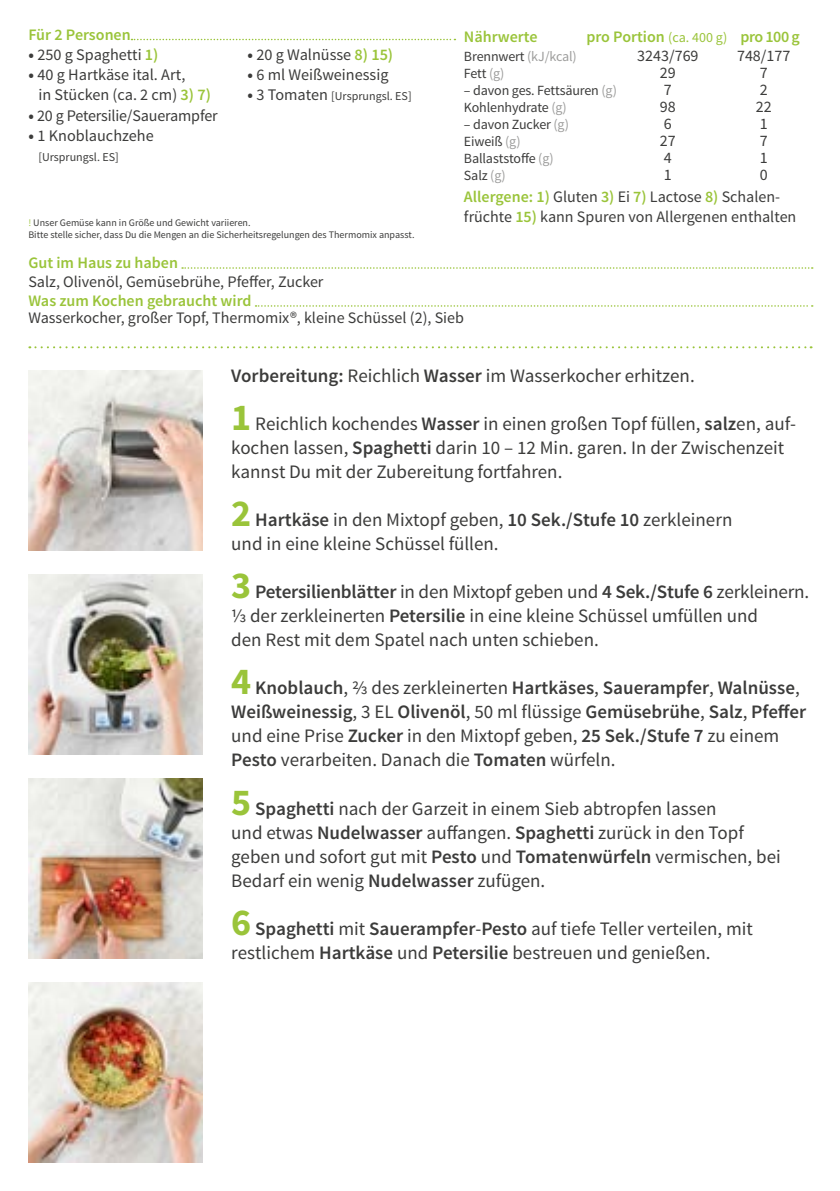
<style>
.page{position:relative;width:840px;height:1191px;background:#fff}
.page>*{position:absolute;margin:0;border:0;box-sizing:border-box;transform-origin:0 0}
.t1{font:19px/24px "Source Sans Pro";color:#3c3c3b}
.t2{font:600 19px/24px "Source Sans Pro";color:#3c3c3b}
.t3{font:16.2px/20.2px "Source Sans Pro";color:#3c3c3b}
.t4{font:16px/20px "Source Sans Pro";color:#3c3c3b}
.t5{font:600 16px "Source Sans Pro";color:#9ac43a}
.t6{font:14px "Source Sans Pro";letter-spacing:-.01em;color:#3c3c3b}
.t7{font:12px "Source Sans Pro";color:#3c3c3b}
.t8{font:10px/12px "Source Sans Pro";color:#3c3c3b}
.s1{font-weight:700}
.s2{font-weight:600;color:#9ac43a}
.s3{font-weight:700;font-size:16.2px}
.s4{font-size:16.2px}
.s5{color:#a6c94f}
.s6{font-weight:400;font-size:14px}
.s7{color:#9d9d9c}
.s8{font-weight:600}
.s9{font-weight:700;font-size:38px;color:#9ac43a}
.s10{font-weight:400}
</style>
<div class="page">
<img style="left:28px;top:982px;width:175px;height:180px">
<img style="left:28px;top:778px;width:175px;height:180px">
<img style="left:28px;top:574px;width:175px;height:180px">
<img style="left:28px;top:370px;width:175px;height:180px">
<svg style="left:29px;top:346px;width:782px;height:2px"></svg>
<svg style="left:182px;top:267px;width:630px;height:2px"></svg>
<svg style="left:255px;top:305px;width:557px;height:2px"></svg>
<svg style="left:131px;top:39px;width:324px;height:1px"></svg>
<p class="t5" style="left:28px;top:24px;width:104px">Für 2 Personen</p>
<p class="t3" style="left:29px;top:45px;width:131px"><span class="s1">•</span> 250 g Spaghetti <span class="s2">1)</span></p>
<p class="t3" style="left:38px;top:65px;width:174px;text-indent:-10px"><span class="s1">•</span> 40 g Hartkäse ital. Art,<br>in Stücken (ca. 2 cm) <span class="s2">3) 7)</span></p>
<p class="t3" style="left:29px;top:105px;width:190px"><span class="s1">•</span> 20 g Petersilie/Sauerampfer</p>
<p class="t3" style="left:29px;top:125px;width:126px"><span class="s1">•</span> 1 Knoblauchzehe</p>
<p class="t7" style="left:38px;top:149px;width:82px">[Ursprungsl. ES]</p>
<p class="t3" style="left:247px;top:45px;width:147px"><span class="s1">•</span> 20 g Walnüsse <span class="s2">8) 15)</span></p>
<p class="t3" style="left:247px;top:65px;width:142px"><span class="s1">•</span> 6 ml Weißweinessig</p>
<p class="t7" style="left:247px;top:89px;width:165px"><span class="s3">•</span> <span class="s4">3 Tomaten</span> [Ursprungsl. ES]</p>
<p class="t8" style="left:28px;top:217px;width:387px"><span class="s5">!</span> Unser Gemüse kann in Größe und Gewicht variieren.<br>Bitte stelle sicher, dass Du die Mengen an die Sicherheitsregelungen des Thermomix anpasst.</p>
<p class="t5" style="left:463px;top:27px;width:75px">Nährwerte</p>
<p class="t5" style="left:586px;top:27px;width:215px">pro Portion <span class="s6">(ca. 400 g)</span> pro 100 g</p>
<p class="t6" style="left:463px;top:47px;width:114px">Brennwert <span class="s7">(kJ/kcal)</span></p>
<p class="t4" style="left:637px;top:46px;width:63px">3243/769</p>
<p class="t4" style="left:736px;top:46px;width:55px">748/177</p>
<p class="t6" style="left:463px;top:64px;width:42px">Fett <span class="s7">(g)</span></p>
<p class="t4" style="left:659px;top:63px;width:17px">29</p>
<p class="t4" style="left:759px;top:63px;width:9px">7</p>
<p class="t6" style="left:463px;top:81px;width:154px">– davon ges. Fettsäuren <span class="s7">(g)</span></p>
<p class="t4" style="left:663px;top:80px;width:9px">7</p>
<p class="t4" style="left:759px;top:80px;width:9px">2</p>
<p class="t6" style="left:463px;top:98px;width:104px">Kohlenhydrate <span class="s7">(g)</span></p>
<p class="t4" style="left:659px;top:97px;width:17px">98</p>
<p class="t4" style="left:755px;top:97px;width:17px">22</p>
<p class="t6" style="left:463px;top:115px;width:106px">– davon Zucker <span class="s7">(g)</span></p>
<p class="t4" style="left:663px;top:114px;width:9px">6</p>
<p class="t4" style="left:759px;top:114px;width:9px">1</p>
<p class="t6" style="left:463px;top:132px;width:58px">Eiweiß <span class="s7">(g)</span></p>
<p class="t4" style="left:659px;top:131px;width:17px">27</p>
<p class="t4" style="left:759px;top:131px;width:9px">7</p>
<p class="t6" style="left:463px;top:149px;width:91px">Ballaststoffe <span class="s7">(g)</span></p>
<p class="t4" style="left:663px;top:148px;width:9px">4</p>
<p class="t4" style="left:759px;top:148px;width:9px">1</p>
<p class="t6" style="left:463px;top:167px;width:43px">Salz <span class="s7">(g)</span></p>
<p class="t4" style="left:663px;top:165px;width:9px">1</p>
<p class="t4" style="left:759px;top:165px;width:9px">0</p>
<p class="t4" style="left:463px;top:186px;width:334px"><span class="s2">Allergene: 1)</span> Gluten <span class="s2">3)</span> Ei <span class="s2">7)</span> Lactose <span class="s2">8)</span> Schalen&shy;früchte <span class="s2">15)</span> kann Spuren von Allergenen enthalten</p>
<p class="t5" style="left:28px;top:253px;width:151px">Gut im Haus zu haben</p>
<p class="t5" style="left:28px;top:291px;width:224px">Was zum Kochen gebraucht wird</p>
<p class="t4" style="left:28px;top:271px;width:296px">Salz, Olivenöl, Gemüsebrühe, Pfeffer, Zucker</p>
<p class="t4" style="left:28px;top:308px;width:437px">Wasserkocher, großer Topf, Thermomix®, kleine Schüssel (2), Sieb</p>
<p class="t1" style="left:231px;top:364px;width:464px"><span class="s8">Vorbereitung:</span> Reichlich <span class="s8">Wasser</span> im Wasserkocher erhitzen.</p>
<p class="t1" style="left:231px;top:412px;width:566px"><span class="s9">1</span> Reichlich kochendes <span class="s8">Wasser</span> in einen großen Topf füllen, <span class="s8">salz</span>en, auf&shy;kochen lassen, <span class="s8">Spaghetti</span> darin 10 – 12 Min. garen. In der Zwischenzeit kannst Du mit der Zubereitung fortfahren.</p>
<p class="t1" style="left:231px;top:508px;width:502px"><span class="s9">2</span> <span class="s8">Hartkäse</span> in den Mixtopf geben, <span class="s8">10 Sek./Stufe 10</span> zerkleinern und in eine kleine Schüssel füllen.</p>
<p class="t1" style="left:231px;top:580px;width:579px"><span class="s9">3</span> <span class="s8">Petersilienblätter</span> in den Mixtopf geben und <span class="s8">4 Sek./Stufe 6</span> zerkleinern. ⅓ der zerkleinerten <span class="s8">Petersilie</span> in eine kleine Schüssel umfüllen und<br>den Rest mit dem Spatel nach unten schieben.</p>
<p class="t2" style="left:231px;top:676px;width:576px"><span class="s9">4</span> Knoblauch<span class="s10">, ⅔ des zerkleinerten</span> Hartkäses<span class="s10">,</span> Sauerampfer<span class="s10">,</span> Walnüsse<span class="s10">, </span>Weißweinessig<span class="s10">, 3 EL</span> Olivenöl<span class="s10">, 50 ml flüssige</span> Gemüsebrühe<span class="s10">,</span> Salz<span class="s10">,</span> Pfeffer <span class="s10">und eine Prise</span> Zucker <span class="s10">in den Mixtopf geben,</span> 25 Sek./Stufe 7 <span class="s10">zu einem </span>Pesto <span class="s10">verarbeiten. Danach die</span> Tomaten <span class="s10">würfeln.</span></p>
<p class="t1" style="left:231px;top:796px;width:550px"><span class="s9">5</span> <span class="s8">Spaghetti</span> nach der Garzeit in einem Sieb abtropfen lassen<br>und etwas <span class="s8">Nudelwasser</span> auffangen. <span class="s8">Spaghetti</span> zurück in den Topf geben und sofort gut mit <span class="s8">Pesto</span> und <span class="s8">Tomatenwürfeln</span> vermischen, bei Bedarf ein wenig <span class="s8">Nudelwasser</span> zufügen.</p>
<p class="t1" style="left:231px;top:916px;width:523px"><span class="s9">6</span> <span class="s8">Spaghetti</span> mit <span class="s8">Sauerampfer</span>-<span class="s8">Pesto</span> auf tiefe Teller verteilen, mit restlichem <span class="s8">Hartkäse</span> und <span class="s8">Petersilie</span> bestreuen und genießen.</p>
</div>
